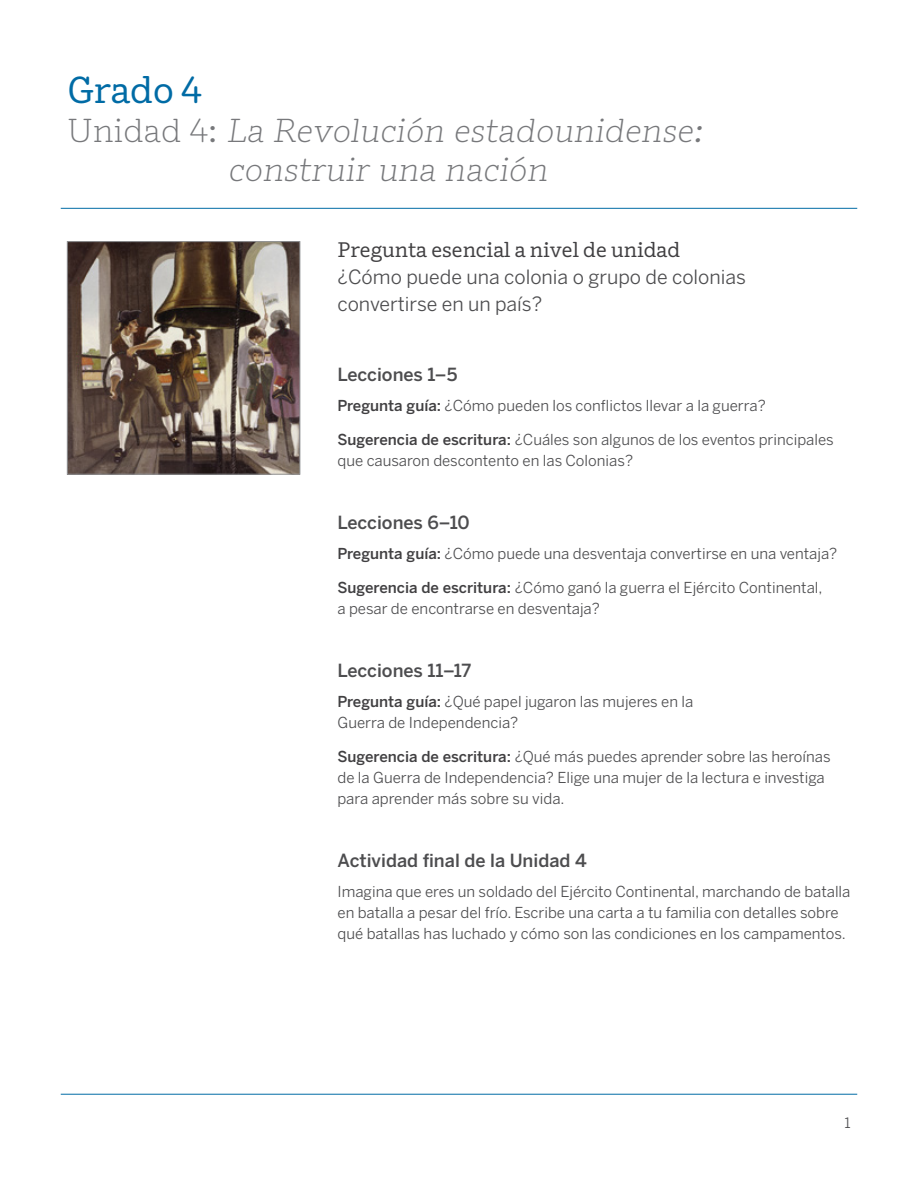
<style>
.page{position:relative;width:918px;height:1188px;background:#fff}
.page>*{position:absolute;margin:0;border:0;box-sizing:border-box;transform-origin:0 0}
.t1{font:37.5px "Amplify";color:#006ba5}
.t2{font:300 33px/39px "Amplify";color:#77787b;text-align:center}
.t3{font:21px "Amplify";color:#414042}
.t4{font:19.5px/27px "Benton Sans";color:#4d4d4f}
.t5{font:500 18px "Benton Sans";color:#4d4d4f}
.t6{font:15px/21px "Benton Sans";color:#4d4d4f}
.t7{font:14.25px "Benton Sans";color:#4d4d4f}
.s1{font-weight:500;color:#414042}
</style>
<div class="page">
<hr style="left:61px;top:1094px;width:796px;height:1px;background:#006ba5">
<img style="left:69px;top:244px;width:229px;height:228px">
<div style="left:67px;top:242px;width:233px;height:232px;border:1px solid #939598"></div>
<hr style="left:61px;top:208px;width:796px;height:1px;background:#006ba5">
<h1 class="t1" style="left:68px;top:67px;width:136px">Grado 4</h1>
<h2 class="t2" style="left:68px;top:111px;width:642px">U n i d a d 4 : La Revolución estadounidense: construir una nación</h2>
<h3 class="t3" style="left:338px;top:237px;width:344px">Pregunta esencial a nivel de unidad</h3>
<h3 class="t4" style="left:338px;top:263px;width:410px">¿Cómo puede una colonia o grupo de colonias convertirse en un país?</h3>
<p class="t5" style="left:338px;top:364px;width:121px">Lecciones 1–5</p>
<p class="t6" style="left:338px;top:395px;width:430px"><span class="s1">Pregunta guía:</span> ¿Cómo pueden los conflictos llevar a la guerra?</p>
<p class="t6" style="left:338px;top:429px;width:498px"><span class="s1">Sugerencia de escritura:</span> ¿Cuáles son algunos de los eventos principales que causaron descontento en las Colonias?</p>
<p class="t5" style="left:338px;top:512px;width:134px">Lecciones 6–10</p>
<p class="t6" style="left:338px;top:543px;width:501px"><span class="s1">Pregunta guía:</span> ¿Cómo puede una desventaja convertirse en una ventaja?</p>
<p class="t6" style="left:338px;top:577px;width:487px"><span class="s1">Sugerencia de escritura:</span> ¿Cómo ganó la guerra el Ejército Continental, a pesar de encontrarse en desventaja?</p>
<p class="t5" style="left:338px;top:660px;width:135px">Lecciones 11–17</p>
<p class="t6" style="left:338px;top:691px;width:357px"><span class="s1">Pregunta guía:</span> ¿Qué papel jugaron las mujeres en la<br>Guerra de Independencia?</p>
<p class="t6" style="left:338px;top:746px;width:495px"><span class="s1">Sugerencia de escritura:</span> ¿Qué más puedes aprender sobre las heroínas de la Guerra de Independencia? Elige una mujer de la lectura e investiga para aprender más sobre su vida.</p>
<p class="t5" style="left:338px;top:850px;width:251px">Actividad final de la Unidad 4</p>
<p class="t6" style="left:338px;top:881px;width:514px">Imagina que eres un soldado del Ejército Continental, marchando de batalla en batalla a pesar del frío. Escribe una carta a tu familia con detalles sobre qué batallas has luchado y cómo son las condiciones en los campamentos.</p>
<p class="t7" style="left:844px;top:1114px;width:8px">1</p>
</div>
